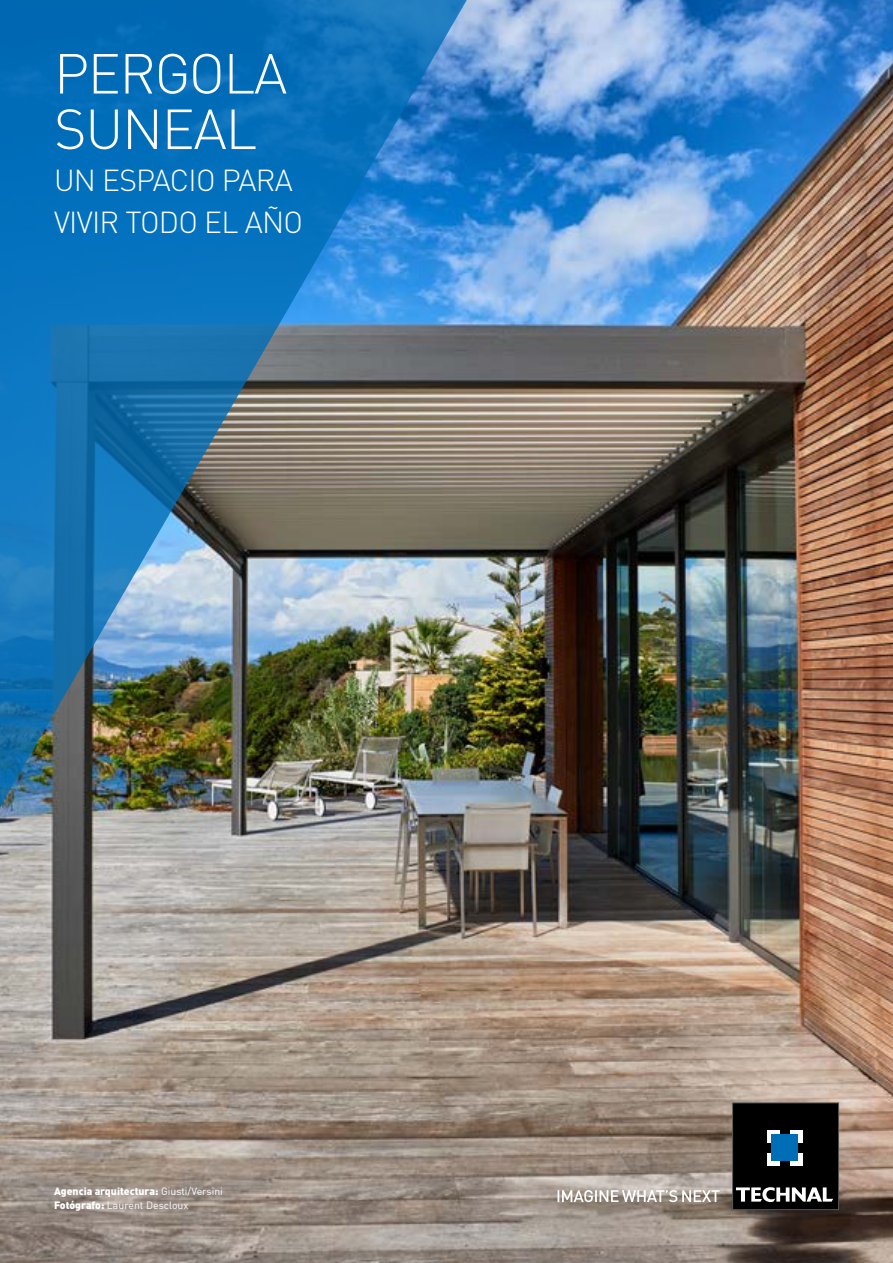
<style>
.page{position:relative;width:893px;height:1263px;background:#fff}
.page>*{position:absolute;margin:0;border:0;box-sizing:border-box;transform-origin:0 0}
.t1{font:300 55.5px/55.5px "DIN Pro";letter-spacing:-.025em;color:#fff}
.t2{font:300 30px/42px "DIN Pro";letter-spacing:-.025em;color:#fff}
.t3{font:900 10.5px/13.5px "DIN Pro";color:#fff}
.s1{font-weight:400}
</style>
<div class="page">
<img style="left:0;top:0;width:893px;height:1263px">
<img style="left:0;top:0;width:474px;height:829px">
<div style="left:733px;top:1103px;width:105px;height:106px;background:#000"></div>
<div style="left:732px;top:1102px;width:107px;height:108px;border:1px solid #575756"></div>
<svg style="left:736px;top:1187px;width:97px;height:15px"></svg>
<div style="left:767px;top:1130px;width:13px;height:13px;background:#fff"></div>
<div style="left:790px;top:1130px;width:12px;height:13px;background:#fff"></div>
<div style="left:767px;top:1153px;width:13px;height:13px;background:#fff"></div>
<div style="left:790px;top:1153px;width:12px;height:13px;background:#fff"></div>
<div style="left:771px;top:1134px;width:27px;height:27px;background:#006eb7"></div>
<svg style="left:558px;top:1190px;width:162px;height:12px"></svg>
<h1 class="t1" style="left:54px;top:41px;width:235px">PERGOLA<br>SUNEAL</h1>
<h2 class="t2" style="left:54px;top:157px;width:251px">UN ESPACIO PARA<br>VIVIR TODO EL AÑO</h2>
<p class="t3" style="left:54px;top:1183px;width:170px">Agencia arquitectura: <span class="s1">Giusti/Versini<br></span>Fotógrafo: <span class="s1">Laurent Descloux</span></p>
</div>
